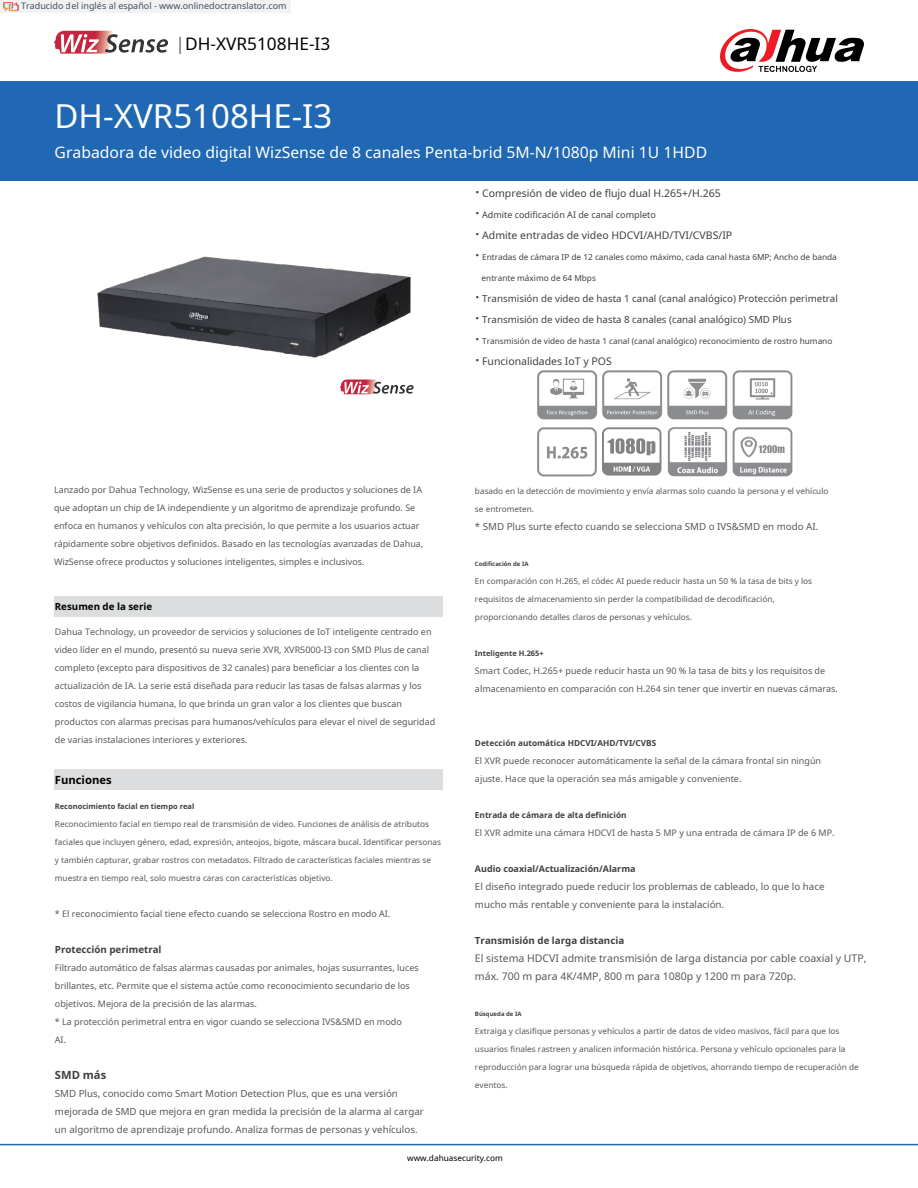
<style>
.page{position:relative;width:918px;height:1188px;background:#fff}
.page>*{position:absolute;margin:0;border:0;box-sizing:border-box;transform-origin:0 0}
.t1{font:33px "Noto Sans";color:#fff}
.t2{font:17.25px "Noto Sans";color:#000}
.t3{font:15.75px "Noto Sans";color:#fff}
.t4{font:700 11.25px "Noto Sans";color:#000}
.t5{font:700 11.25px "Noto Sans";color:#404042}
.t6{font:10.5px/18px "Noto Sans";color:#58585b}
.t7{font:10.5px "Noto Sans";color:#404042}
.t8{font:9.75px/18px "Noto Sans";color:#58585b}
.t9{font:9.75px/21px "Noto Sans";color:#404042}
.t10{font:700 9.75px "Noto Sans";color:#404042}
.t11{font:700 9.75px "Noto Sans";color:#000}
.t12{font:9px/18px "Noto Sans";color:#58585b}
.t13{font:9px "Noto Sans";color:rgb(15 43 70/.8)}
.t14{font:9px "Noto Sans";color:#404042}
.t15{font:700 9px "Noto Sans";color:#404042}
.t16{font:8.25px/18px "Noto Sans";color:#58585b}
.t17{font:8.25px "Noto Sans";color:#404042}
.t18{font:700 8.25px "Noto Sans";color:#404042}
.t19{font:8.25px "Noto Sans";color:#000}
.t20{font:700 7.5px "Noto Sans";color:#404042}
.t21{font:700 6px "Noto Sans";color:#404042}
.s1{color:#626466}
.s2{font-weight:700;font-size:13.5px}
</style>
<div class="page">
<img style="left:537px;top:370px;width:256px;height:107px">
<div style="left:600px;top:425px;width:64px;height:53px;background:#fff"></div>
<svg style="left:602px;top:427px;width:59px;height:49px"></svg>
<div style="left:54px;top:596px;width:389px;height:21px;background:#dbddde"></div>
<div style="left:54px;top:770px;width:389px;height:20px;background:#dbddde"></div>
<div style="left:0;top:81px;width:918px;height:100px;background:#2068b3"></div>
<hr style="left:0;top:1144px;width:918px;height:1px;background:#2068b3">
<svg style="left:720px;top:29px;width:144px;height:43px"></svg>
<svg style="left:340px;top:380px;width:74px;height:14px"></svg>
<svg style="left:54px;top:31px;width:114px;height:23px"></svg>
<img style="left:97px;top:256px;width:314px;height:102px">
<div style="left:0;top:0;width:291px;height:14px;background:#f2f2f2"></div>
<img style="left:4px;top:2px;width:15px;height:12px">
<p class="t13" style="left:21px;top:-1px;width:267px">Traducido del inglés al español - www.onlinedoctranslator.com</p>
<h2 class="t2" style="left:176px;top:31px;width:156px"><span class="s1">|</span>DH-XVR5108HE-I3</h2>
<h1 class="t1" style="left:55px;top:93px;width:279px">DH-XVR5108HE-I3</h1>
<h3 class="t3" style="left:55px;top:141px;width:654px">Grabadora de video digital WizSense de 8 canales Penta-brid 5M-N/1080p Mini 1U 1HDD</h3>
<p class="t7" style="left:476px;top:186px;width:247px"><span class="s2">·</span> Compresión de video de flujo dual H.265+/H.265</p>
<p class="t14" style="left:476px;top:208px;width:182px"><span class="s2">·</span> Admite codificación AI de canal completo</p>
<p class="t7" style="left:476px;top:228px;width:258px"><span class="s2">·</span> Admite entradas de video HDCVI/AHD/TVI/CVBS/IP</p>
<p class="t17" style="left:476px;top:251px;width:363px"><span class="s2">·</span> Entradas de cámara IP de 12 canales como máximo, cada canal hasta 6MP; Ancho de banda</p>
<p class="t17" style="left:482px;top:272px;width:116px">entrante máximo de 64 Mbps</p>
<p class="t9" style="left:476px;top:288px;width:364px"><span class="s2">·</span> Transmisión de video de hasta 1 canal (canal analógico) Protección perimetral <span class="s2">·</span> Transmisión de video de hasta 8 canales (canal analógico) SMD Plus</p>
<p class="t17" style="left:476px;top:335px;width:358px"><span class="s2">·</span> Transmisión de video de hasta 1 canal (canal analógico) reconocimiento de rostro humano</p>
<p class="t7" style="left:476px;top:354px;width:138px"><span class="s2">·</span> Funcionalidades IoT y POS</p>
<p class="t12" style="left:54px;top:480px;width:371px">Lanzado por Dahua Technology, WizSense es una serie de productos y soluciones de IA que adoptan un chip de IA independiente y un algoritmo de aprendizaje profundo. Se enfoca en humanos y vehículos con alta precisión, lo que permite a los usuarios actuar rápidamente sobre objetivos definidos. Basado en las tecnologías avanzadas de Dahua, WizSense ofrece productos y soluciones inteligentes, simples e inclusivos.</p>
<p class="t16" style="left:475px;top:482px;width:355px">basado en la detección de movimiento y envía alarmas solo cuando la persona y el vehículo se entrometen.</p>
<p class="t8" style="left:475px;top:518px;width:345px">* SMD Plus surte efecto cuando se selecciona SMD o IVS&amp;SMD en modo AI.</p>
<p class="t21" style="left:475px;top:560px;width:55px">Codificación de IA</p>
<p class="t16" style="left:475px;top:572px;width:339px">En comparación con H.265, el códec AI puede reducir hasta un 50 % la tasa de bits y los requisitos de almacenamiento sin perder la compatibilidad de decodificación, proporcionando detalles claros de personas y vehículos.</p>
<p class="t11" style="left:55px;top:600px;width:99px">Resumen de la serie</p>
<p class="t12" style="left:55px;top:622px;width:382px">Dahua Technology, un proveedor de servicios y soluciones de IoT inteligente centrado en video líder en el mundo, presentó su nueva serie XVR, XVR5000-I3 con SMD Plus de canal completo (excepto para dispositivos de 32 canales) para beneficiar a los clientes con la actualización de IA. La serie está diseñada para reducir las tasas de falsas alarmas y los costos de vigilancia humana, lo que brinda un gran valor a los clientes que buscan productos con alarmas precisas para humanos/vehículos para elevar el nivel de seguridad de varias instalaciones interiores y exteriores.</p>
<p class="t20" style="left:475px;top:648px;width:70px">Inteligente H.265+</p>
<p class="t12" style="left:475px;top:662px;width:364px">Smart Codec, H.265+ puede reducir hasta un 90 % la tasa de bits y los requisitos de almacenamiento en comparación con H.264 sin tener que invertir en nuevas cámaras.</p>
<p class="t18" style="left:475px;top:738px;width:183px">Detección automática HDCVI/AHD/TVI/CVBS</p>
<p class="t12" style="left:475px;top:752px;width:348px">El XVR puede reconocer automáticamente la señal de la cámara frontal sin ningún</p>
<p class="t4" style="left:55px;top:772px;width:58px">Funciones</p>
<p class="t12" style="left:475px;top:770px;width:268px">ajuste. Hace que la operación sea más amigable y conveniente.</p>
<p class="t20" style="left:55px;top:801px;width:141px">Reconocimiento facial en tiempo real</p>
<p class="t16" style="left:55px;top:815px;width:388px">Reconocimiento facial en tiempo real de transmisión de video. Funciones de análisis de atributos faciales que incluyen género, edad, expresión, anteojos, bigote, máscara bucal. Identificar personas y también capturar, grabar rostros con metadatos. Filtrado de características faciales mientras se muestra en tiempo real, solo muestra caras con características objetivo.</p>
<p class="t12" style="left:55px;top:904px;width:337px">* El reconocimiento facial tiene efecto cuando se selecciona Rostro en modo AI.</p>
<p class="t18" style="left:475px;top:810px;width:153px">Entrada de cámara de alta definición</p>
<p class="t12" style="left:475px;top:824px;width:361px">El XVR admite una cámara HDCVI de hasta 5 MP y una entrada de cámara IP de 6 MP.</p>
<p class="t15" style="left:475px;top:863px;width:162px">Audio coaxial/Actualización/Alarma</p>
<p class="t8" style="left:475px;top:878px;width:351px">El diseño integrado puede reducir los problemas de cableado, lo que lo hace mucho más rentable y conveniente para la instalación.</p>
<p class="t10" style="left:475px;top:934px;width:151px">Transmisión de larga distancia</p>
<p class="t6" style="left:475px;top:949px;width:393px">El sistema HDCVI admite transmisión de larga distancia por cable coaxial y UTP, máx. 700 m para 4K/4MP, 800 m para 1080p y 1200 m para 720p.</p>
<p class="t10" style="left:55px;top:943px;width:108px">Protección perimetral</p>
<p class="t12" style="left:55px;top:958px;width:365px">Filtrado automático de falsas alarmas causadas por animales, hojas susurrantes, luces brillantes, etc. Permite que el sistema actúe como reconocimiento secundario de los objetivos. Mejora de la precisión de las alarmas.<br>* La protección perimetral entra en vigor cuando se selecciona IVS&amp;SMD en modo<br>AI.</p>
<p class="t21" style="left:475px;top:1010px;width:48px">Búsqueda de IA</p>
<p class="t16" style="left:475px;top:1022px;width:385px">Extraiga y clasifique personas y vehículos a partir de datos de video masivos, fácil para que los usuarios finales rastreen y analicen información histórica. Persona y vehículo opcionales para la reproducción para lograr una búsqueda rápida de objetivos, ahorrando tiempo de recuperación de eventos.</p>
<p class="t5" style="left:55px;top:1067px;width:53px">SMD más</p>
<p class="t8" style="left:55px;top:1084px;width:370px">SMD Plus, conocido como Smart Motion Detection Plus, que es una versión mejorada de SMD que mejora en gran medida la precisión de la alarma al cargar un algoritmo de aprendizaje profundo. Analiza formas de personas y vehículos.</p>
<p class="t19" style="left:407px;top:1152px;width:97px">www.dahuasecurity.com</p>
</div>
